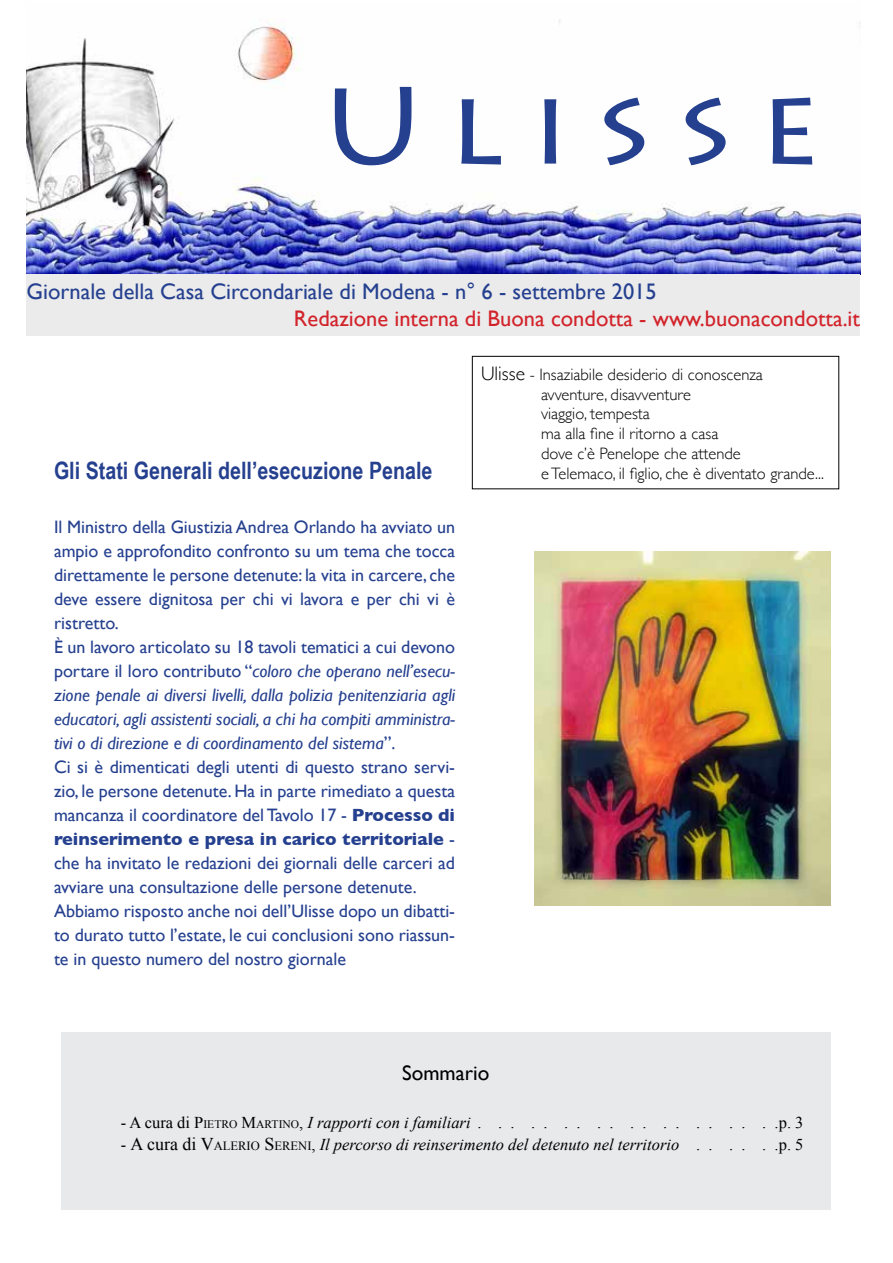
<style>
.page{position:relative;width:893px;height:1263px;background:#fff}
.page>*{position:absolute;margin:0;border:0;box-sizing:border-box;transform-origin:0 0}
.t1{font:108px "Lithos Pro";letter-spacing:.18em;color:#25408f;scale:1.14 1}
.t2{font:700 24px "Arial Narrow";color:#25408f}
.t3{font:22.5px "Gill Sans";color:#25408f}
.t4{font:22.5px "Gill Sans";color:#d2232a}
.t5{font:21px "Gill Sans";color:#000}
.t6{font:18px/24px "Gill Sans";color:#25408f}
.t7{font:300 16.5px/19.8px "Gill Sans";color:#000}
.t8{font:italic 16.5px "Times New Roman";color:#000}
.t9{font:16.5px "Times New Roman";color:#000}
.s1{font-size:19.5px}
.s2{font-style:italic}
.s3{font-weight:700}
.s4{font-style:inherit}
.s5{font-size:11.55px}
.s6{font-style:normal}
.s7{font-style:normal;font-size:18px}
.s8{font-style:normal;font-size:12.6px}
</style>
<div class="page">
<img style="left:27px;top:20px;width:833px;height:254px">
<div style="left:27px;top:274px;width:833px;height:62px;background:#ebebec"></div>
<div style="left:472px;top:356px;width:367px;height:133px;border:1px solid #000"></div>
<div style="left:61px;top:1032px;width:770px;height:177px;background:#e8e9ea"></div>
<img style="left:535px;top:552px;width:296px;height:354px">
<h1 class="t1" style="left:321px;top:64px;width:441px">Ulisse</h1>
<p class="t3" style="left:27px;top:279px;width:632px">Giornale della Casa Circondariale di Modena - n° 6 - settembre 2015</p>
<p class="t4" style="left:294px;top:306px;width:568px">Redazione interna di Buona condotta - www.buonacondotta.it</p>
<p class="t7" style="left:541px;top:364px;width:284px;text-indent:-60px"><span class="s1">Ulisse</span> - Insaziabile desiderio di conoscenza avventure, disavventure<br>viaggio, tempesta<br>ma alla fine il ritorno a casa<br>dove c’è Penelope che attende<br>eTelemaco, il figlio, che è diventato grande...</p>
<h2 class="t2" style="left:54px;top:452px;width:380px">Gli Stati Generali dell’esecuzione Penale</h2>
<p class="t6" style="left:54px;top:515px;width:403px">Il Ministro della Giustizia Andrea Orlando ha avviato un ampio e approfondito confronto su um tema che tocca direttamente le persone detenute: la vita in carcere, che deve essere dignitosa per chi vi lavora e per chi vi è ristretto.<br>È un lavoro articolato su 18 tavoli tematici a cui devono portare il loro contributo “<span class="s2">coloro che operano nell’esecu&shy;zione penale ai diversi livelli, dalla polizia penitenziaria agli educatori, agli assistenti sociali, a chi ha compiti amministra&shy;tivi o di direzione e di coordinamento del sistema</span>”.<br>Ci si è dimenticati degli utenti di questo strano servi&shy;zio, le persone detenute. Ha in parte rimediato a questa mancanza il coordinatore del Tavolo 17 - <span class="s3">Processo di reinserimento e presa in carico territoriale</span> - che ha invitato le redazioni dei giornali delle carceri ad avviare una consultazione delle persone detenute.<br>Abbiamo risposto anche noi dell’Ulisse dopo un dibatti&shy;to durato tutto l’estate, le cui conclusioni sono riassun&shy;te in questo numero del nostro giornale</p>
<p class="t5" style="left:402px;top:1061px;width:89px">Sommario</p>
<p class="t9" style="left:121px;top:1112px;width:638px">- A cura di <span class="s4">P</span><span class="s5">IETRO</span> <span class="s4">M</span><span class="s5">ARTINO</span>, <span class="s2">I rapporti con i familiari</span> . . . . . . . . . . . . . . . . . .</p>
<p class="t9" style="left:779px;top:1112px;width:26px">p. 3</p>
<p class="t8" style="left:121px;top:1133px;width:581px"><span class="s6">-</span> <span class="s7">A cura di</span> <span class="s7">V</span><span class="s8">ALERIO</span> <span class="s7">S</span><span class="s8">ERENI</span><span class="s6">,</span> Il percorso di reinserimento del detenuto nel territorio <span class="s6">.</span></p>
<p class="t9" style="left:729px;top:1133px;width:6px">.</p>
<p class="t9" style="left:762px;top:1133px;width:43px">. p. 5</p>
</div>
